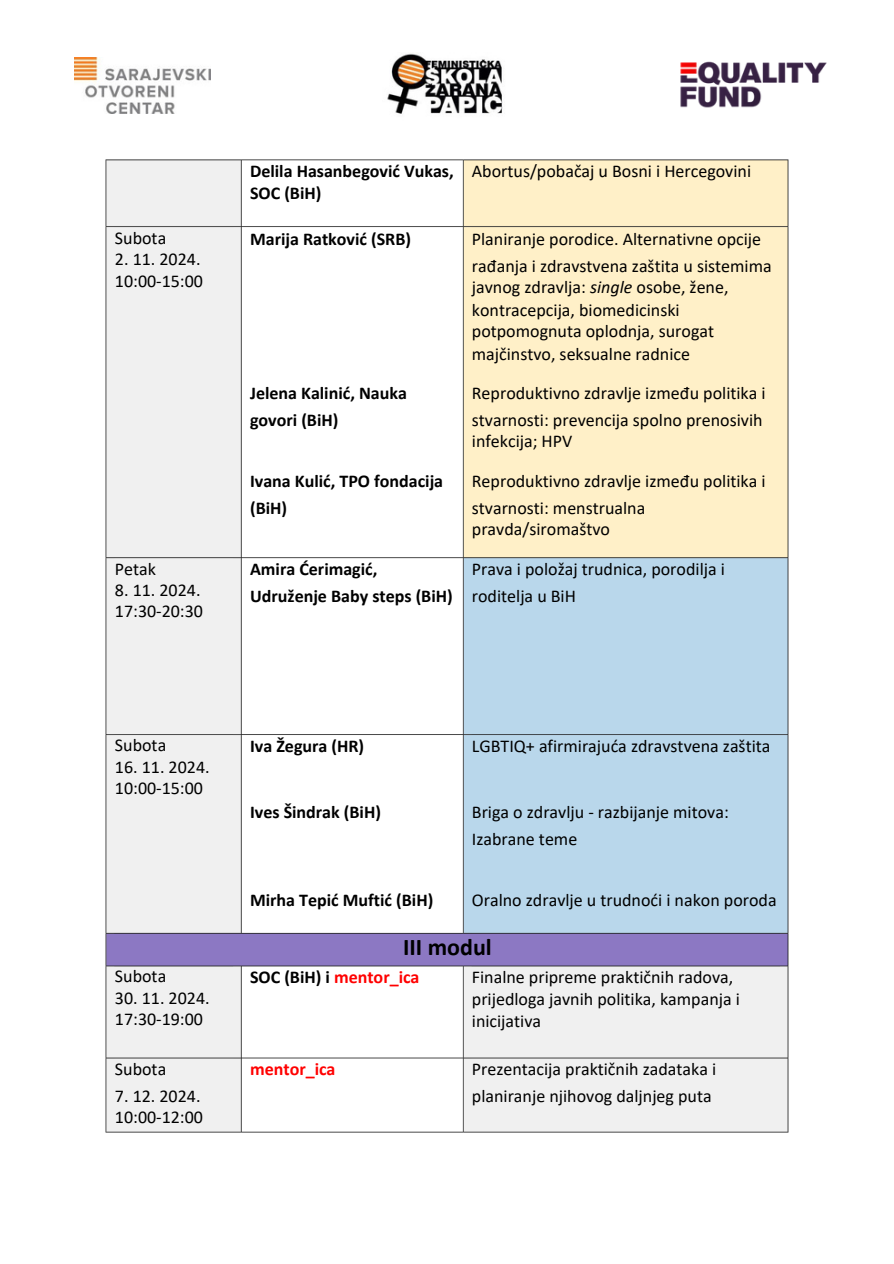
<style>
.page{position:relative;width:894px;height:1264px;background:#fff}
.page>*{position:absolute;margin:0;border:0;box-sizing:border-box;transform-origin:0 0}
.t1{font:700 24px "Calibri";color:#000}
.t2{font:18px/21.3px "Calibri";color:#000}
.t3{font:700 18px/27px "Calibri";color:#000}
.t4{font:700 18px "Calibri";color:#f00}
.s1{font-style:italic}
.s2{color:#000}
</style>
<div class="page">
<img style="left:75px;top:58px;width:135px;height:55px">
<img style="left:680px;top:61px;width:147px;height:47px">
<img style="left:387px;top:53px;width:116px;height:61px">
<img style="left:105px;top:159px;width:684px;height:974px">
<p class="t2" style="left:115px;top:229px;width:53px">Subota</p>
<p class="t2" style="left:115px;top:250px;width:89px">2. 11. 2024.<br>10:00-15:00</p>
<p class="t2" style="left:115px;top:559px;width:43px">Petak</p>
<p class="t2" style="left:115px;top:580px;width:89px">8. 11. 2024.<br>17:30-20:30</p>
<p class="t3" style="left:250px;top:162px;width:205px;line-height:21.3px">Delila Hasanbegović Vukas,<br>SOC (BiH)</p>
<p class="t2" style="left:471px;top:162px;width:281px">Abortus/pobačaj u Bosni i Hercegovini</p>
<p class="t3" style="left:250px;top:227px;width:162px">Marija Ratković (SRB)</p>
<p class="t2" style="left:471px;top:230px;width:291px">Planiranje porodice. Alternativne opcije</p>
<h2 class="t2" style="left:471px;top:257px;width:301px">rađanja i zdravstvena zaštita u sistemima</h2>
<p class="t2" style="left:471px;top:278px;width:258px">javnog zdravlja: <span class="s1">single</span> osobe, žene,</p>
<p class="t2" style="left:471px;top:300px;width:209px">kontracepcija, biomedicinski</p>
<p class="t2" style="left:471px;top:322px;width:244px">potpomognuta oplodnja, surogat</p>
<h2 class="t2" style="left:471px;top:344px;width:219px">majčinstvo, seksualne radnice</h2>
<p class="t3" style="left:250px;top:380px;width:158px">Jelena Kalinić, Nauka govori (BiH)</p>
<p class="t2" style="left:471px;top:383px;width:295px">Reproduktivno zdravlje između politika i</p>
<p class="t2" style="left:471px;top:410px;width:292px">stvarnosti: prevencija spolno prenosivih</p>
<h2 class="t2" style="left:471px;top:432px;width:102px">infekcija; HPV</h2>
<p class="t3" style="left:250px;top:468px;width:194px">Ivana Kulić, TPO fondacija (BiH)</p>
<p class="t2" style="left:471px;top:471px;width:295px">Reproduktivno zdravlje između politika i</p>
<p class="t2" style="left:471px;top:498px;width:175px">stvarnosti: menstrualna</p>
<h2 class="t2" style="left:471px;top:520px;width:140px">pravda/siromaštvo</h2>
<h2 class="t3" style="left:250px;top:557px;width:204px">Amira Ćerimagić,<br>Udruženje Baby steps (BiH)</h2>
<p class="t2" style="left:471px;top:560px;width:254px">Prava i položaj trudnica, porodilja i</p>
<p class="t2" style="left:471px;top:587px;width:106px">roditelja u BiH</p>
<h2 class="t2" style="left:115px;top:736px;width:53px">Subota</h2>
<h2 class="t2" style="left:115px;top:757px;width:96px">16. 11. 2024.<br>10:00-15:00</h2>
<p class="t2" style="left:115px;top:967px;width:53px">Subota</p>
<p class="t2" style="left:115px;top:988px;width:96px">30. 11. 2024.<br>17:30-19:00</p>
<h2 class="t2" style="left:115px;top:1059px;width:53px">Subota</h2>
<p class="t2" style="left:115px;top:1086px;width:87px">7. 12. 2024.</p>
<p class="t2" style="left:115px;top:1108px;width:89px">10:00-12:00</p>
<p class="t3" style="left:250px;top:734px;width:116px">Iva Žegura (HR)</p>
<p class="t2" style="left:471px;top:737px;width:300px">LGBTIQ+ afirmirajuća zdravstvena zaštita</p>
<p class="t3" style="left:250px;top:800px;width:132px">Ives Šindrak (BiH)</p>
<p class="t2" style="left:471px;top:802px;width:258px">Briga o zdravlju - razbijanje mitova:</p>
<p class="t2" style="left:471px;top:829px;width:107px">Izabrane teme</p>
<h2 class="t3" style="left:250px;top:887px;width:185px">Mirha Tepić Muftić (BiH)</h2>
<p class="t2" style="left:471px;top:890px;width:306px">Oralno zdravlje u trudnoći i nakon poroda</p>
<h1 class="t1" style="left:403px;top:936px;width:90px">III modul</h1>
<h2 class="t4" style="left:250px;top:969px;width:171px"><span class="s2">SOC (BiH) i</span> mentor_ica</h2>
<p class="t2" style="left:471px;top:967px;width:263px">Finalne pripreme praktičnih radova,</p>
<p class="t2" style="left:471px;top:990px;width:269px">prijedloga javnih politika, kampanja i</p>
<p class="t2" style="left:471px;top:1011px;width:71px">inicijativa</p>
<h2 class="t4" style="left:250px;top:1061px;width:87px">mentor_ica</h2>
<p class="t2" style="left:471px;top:1059px;width:246px">Prezentacija praktičnih zadataka i</p>
<p class="t2" style="left:471px;top:1086px;width:241px">planiranje njihovog daljnjeg puta</p>
</div>
